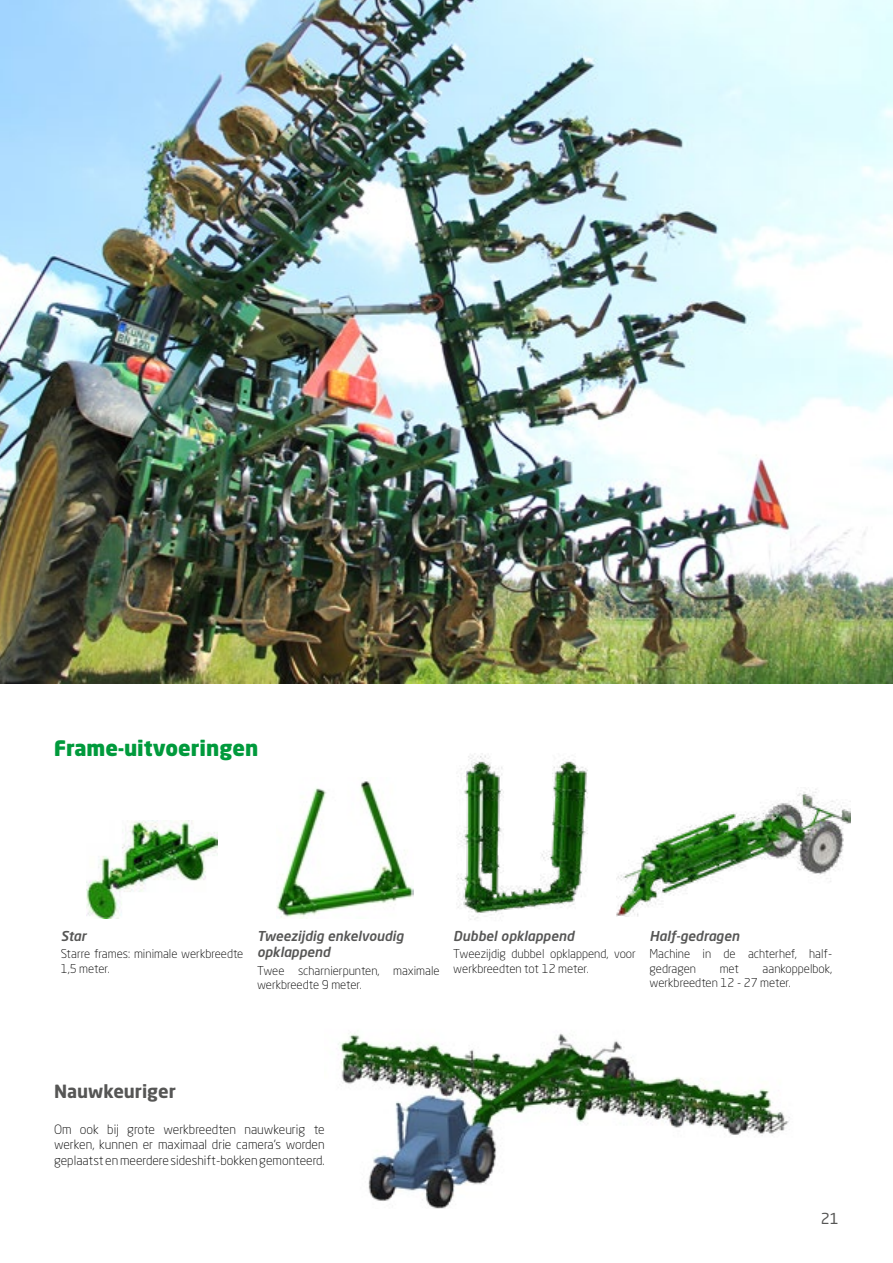
<style>
.page{position:relative;width:893px;height:1263px;background:#fff}
.page>*{position:absolute;margin:0;border:0;box-sizing:border-box;transform-origin:0 0}
.t1{font:900 21px "Neo Sans W1 G";color:#009a3c}
.t2{font:700 18px "Neo Sans W1 G";color:#565655}
.t3{font:15px "Neo Sans W1 G";color:#565655}
.t4{font:italic 500 13.5px/16.2px "Neo Sans W1 G";color:#565655}
.t5{font:300 12.75px/15.3px "Neo Sans W1 G";color:#000;text-align:justify}
.t6{font:300 12px/14.4px "Neo Sans W1 G";color:#000}
</style>
<div class="page">
<img style="left:338px;top:1033px;width:452px;height:176px">
<img style="left:0;top:0;width:893px;height:683px">
<img style="left:87px;top:820px;width:130px;height:98px">
<img style="left:277px;top:781px;width:137px;height:138px">
<img style="left:457px;top:753px;width:181px;height:167px">
<img style="left:617px;top:787px;width:234px;height:129px">
<h1 class="t1" style="left:54px;top:739px;width:206px">Frame-uitvoeringen</h1>
<p class="t4" style="left:61px;top:929px;width:27px">Star</p>
<p class="t6" style="left:61px;top:948px;width:184px">Starre frames: minimale werkbreedte<br>1,5 meter.</p>
<p class="t4" style="left:257px;top:929px;width:148px">Tweezĳdig enkelvoudig opklappend</p>
<p class="t6" style="left:257px;top:964px;width:184px">Twee scharnierpunten, maximale werkbreedte 9 meter.</p>
<p class="t4" style="left:453px;top:929px;width:122px">Dubbel opklappend</p>
<p class="t6" style="left:453px;top:948px;width:184px">Tweezĳdig dubbel opklappend, voor werkbreedten tot 12 meter.</p>
<p class="t4" style="left:649px;top:929px;width:91px">Half-gedragen</p>
<p class="t6" style="left:649px;top:948px;width:184px">Machine in de achterhef, half&shy;gedragen</p>
<p class="t6" style="left:649px;top:962px;width:184px;text-indent:113px">aankoppelbok, werkbreedten 12 - 27 meter.</p>
<p class="t6" style="left:720px;top:962px;width:21px">met</p>
<h2 class="t2" style="left:54px;top:1084px;width:123px">Nauwkeuriger</h2>
<p class="t5" style="left:54px;top:1123px;width:272px">Om ook bĳ grote werkbreedten nauwkeurig te werken, kunnen er maximaal drie camera’s worden geplaatst en meerdere sideshift-bokken gemonteerd.</p>
<p class="t3" style="left:821px;top:1212px;width:20px">21</p>
</div>
